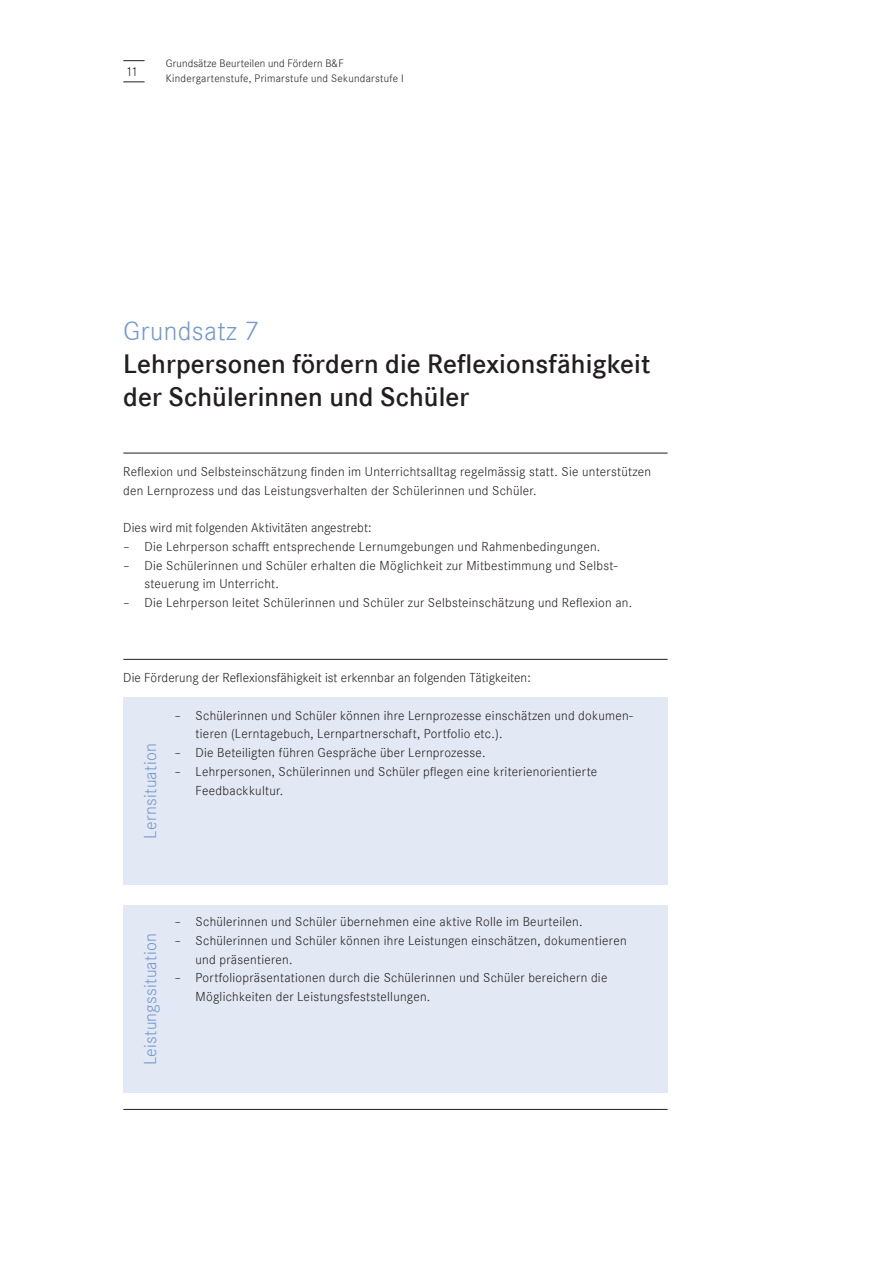
<style>
.page{position:relative;width:893px;height:1263px;background:#fff}
.page>*{position:absolute;margin:0;border:0;box-sizing:border-box;transform-origin:0 0}
.B_Titel_Demi{font:600 27.75px/33px "Corporate S";letter-spacing:.005em;color:#231f20}
.B_Titel_Light{font:27.75px "Corporate S Ligh";letter-spacing:.015em;color:#7298cd}
.B_Titel_Light-2{font:18px "Corporate S Ligh";letter-spacing:.015em;color:#7298cd}
.B_Lauftext_Light{font:13.5px/18.8px "Corporate S Ligh";letter-spacing:.02em;color:#231f20}
.B_Lauftext_Demi{font:13.5px "Corporate S Ligh";color:#231f20}
.B_Lauftext_Demi-2{font:11.25px "Corporate S Ligh";letter-spacing:.025em;color:#231f20}
</style>
<div class="page">
<svg style="left:123px;top:81px;width:22px;height:1px"></svg>
<svg style="left:123px;top:60px;width:22px;height:1px"></svg>
<div style="left:123px;top:697px;width:545px;height:187px;background:#e3e9f4"></div>
<div style="left:123px;top:906px;width:545px;height:187px;background:#e3e9f4"></div>
<hr style="left:123px;top:453px;width:545px;height:1px;background:#231f20">
<hr style="left:123px;top:659px;width:545px;height:1px;background:#231f20">
<hr style="left:123px;top:1109px;width:545px;height:1px;background:#231f20">
<p class="B_Lauftext_Demi" style="left:126px;top:64px;width:14px">11</p>
<p class="B_Lauftext_Demi-2" style="left:166px;top:57px;width:179px">Grundsätze Beurteilen und Fördern B&amp;F</p>
<p class="B_Lauftext_Demi-2" style="left:166px;top:72px;width:239px">Kindergartenstufe, Primarstufe und Sekundarstufe I</p>
<p class="B_Titel_Light" style="left:123px;top:315px;width:137px">Grundsatz 7</p>
<p class="B_Titel_Demi" style="left:123px;top:347px;width:529px">Lehrpersonen fördern die Reflexionsfähigkeit der Schülerinnen und Schüler</p>
<p class="B_Lauftext_Light" style="left:123px;top:462px;width:529px">Reflexion und Selbsteinschätzung finden im Unterrichtsalltag regelmässig statt. Sie unterstützen den Lernprozess und das Leistungsverhalten der Schülerinnen und Schüler.</p>
<p class="B_Lauftext_Light" style="left:123px;top:518px;width:250px">Dies wird mit folgenden Aktivitäten angestrebt:</p>
<p class="B_Lauftext_Light" style="left:123px;top:537px;width:479px">– Die Lehrperson schafft entsprechende Lernumgebungen und Rahmenbedingungen.</p>
<p class="B_Lauftext_Light" style="left:145px;top:556px;width:474px;text-indent:-21px">– Die Schülerinnen und Schüler erhalten die Möglichkeit zur Mitbestimmung und Selbst&shy;steuerung im Unterricht.</p>
<p class="B_Lauftext_Light" style="left:123px;top:593px;width:510px">– Die Lehrperson leitet Schülerinnen und Schüler zur Selbsteinschätzung und Reflexion an.</p>
<p class="B_Lauftext_Light" style="left:123px;top:668px;width:409px">Die Förderung der Reflexionsfähigkeit ist erkennbar an folgenden Tätigkeiten:</p>
<p class="B_Lauftext_Light" style="left:196px;top:706px;width:439px;text-indent:-21px">– Schülerinnen und Schüler können ihre Lernprozesse einschätzen und dokumen&shy;tieren (Lerntagebuch, Lernpartnerschaft, Portfolio etc.).</p>
<p class="B_Lauftext_Light" style="left:174px;top:743px;width:313px">– Die Beteiligten führen Gespräche über Lernprozesse.</p>
<p class="B_Lauftext_Light" style="left:196px;top:762px;width:403px;text-indent:-21px">– Lehrpersonen, Schülerinnen und Schüler pflegen eine kriterienorientierte<br>Feedbackkultur.</p>
<p class="B_Titel_Light-2" style="left:140px;top:838px;width:97px;rotate:-90deg">Lernsituation</p>
<p class="B_Titel_Light-2" style="left:140px;top:1065px;width:134px;rotate:-90deg">Leistungssituation</p>
<p class="B_Lauftext_Light" style="left:174px;top:912px;width:410px">– Schülerinnen und Schüler übernehmen eine aktive Rolle im Beurteilen.</p>
<p class="B_Lauftext_Light" style="left:196px;top:931px;width:433px;text-indent:-21px">– Schülerinnen und Schüler können ihre Leistungen einschätzen, dokumentieren und präsentieren.</p>
<p class="B_Lauftext_Light" style="left:196px;top:968px;width:413px;text-indent:-21px">– Portfoliopräsentationen durch die Schülerinnen und Schüler bereichern die<br>Möglichkeiten der Leistungsfeststellungen.</p>
</div>
